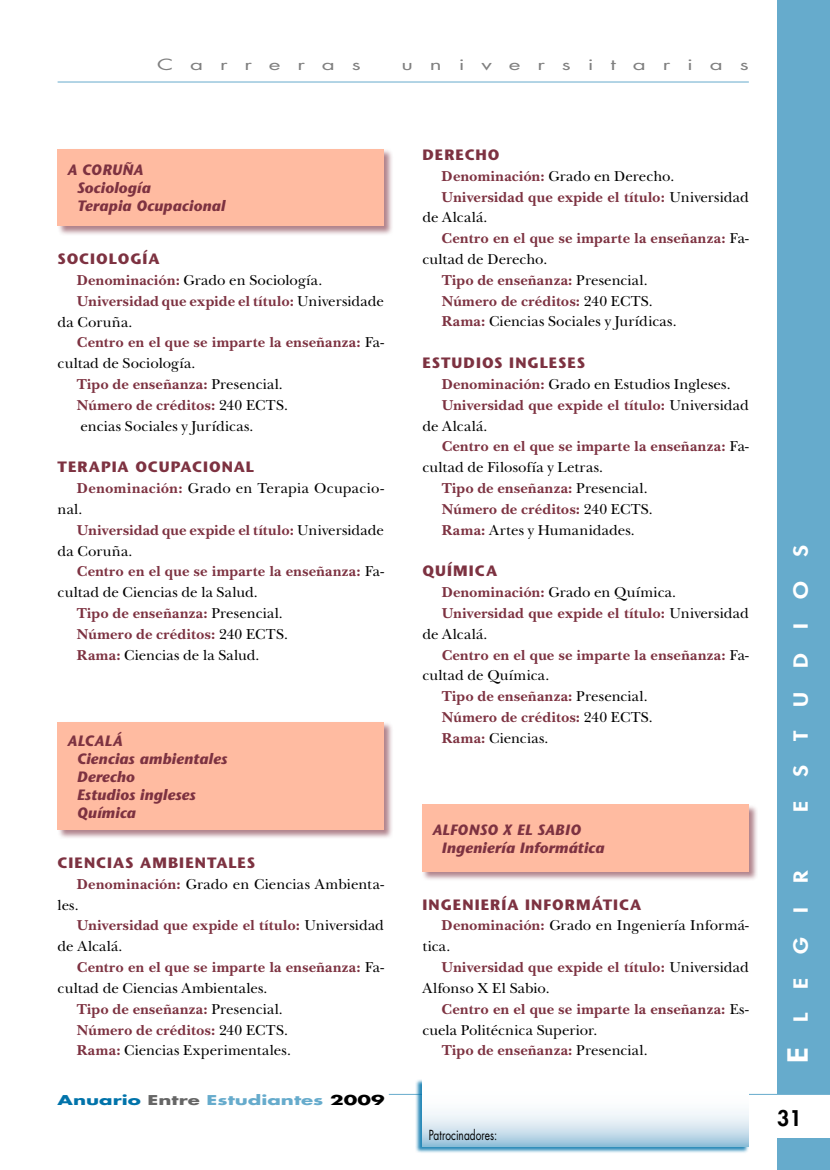
<style>
.page{position:relative;width:830px;height:1170px;background:#fff}
.page>*{position:absolute;margin:0;border:0;box-sizing:border-box;transform-origin:0 0}
.t1{font:800 27px "Futura Std";color:#fff;scale:1.2 1}
.t2{font:800 21px "Futura Std";color:#000}
.t3{font:800 18.9px "Futura Std";color:#fff;scale:1.2 1}
.t4{font:700 15px "New Baskerville Std";letter-spacing:.015em;color:#7d3241}
.t5{font:15px "New Baskerville Std";letter-spacing:.01em;color:#000}
.t6{font:700 15px "Stone Sans Std";letter-spacing:.065em;color:#7d3241}
.t7{font:italic 700 15px/18px "Stone Sans Std";letter-spacing:.01em;color:#7d3241}
.t8{font:15px "Futura Std";letter-spacing:.75em;color:#808080;scale:1.5 1}
.t9{font:italic 700 14.85px/17.9px "Stone Sans Std";letter-spacing:.01em;color:#7d3241}
.t10{font:13.5px "Futura Std";letter-spacing:.005em;color:#000;scale:.75 1}
.t11{font:700 13.2px "Futura Std";color:#66abcc;scale:1.5 1}
.s1{font-weight:700;color:#7d3241}
.s2{font-weight:400;color:#000}
.s3{color:#0073aa}
.s4{color:#666}
.s5{color:#000}
.s6{font-size:18.9px}
</style>
<div class="page">
<div style="left:777px;top:0;width:52px;height:1169px;background:#66abcc"></div>
<div style="left:776px;top:1093px;width:53px;height:44px;background:#fff"></div>
<hr style="left:58px;top:82px;width:690px;height:1px;background:#66abcc">
<hr style="left:388px;top:1093px;width:441px;height:1px;background:#66abcc">
<div style="left:57px;top:148px;width:336px;height:88px;background:#7d3241;opacity:.6"></div>
<div style="left:58px;top:149px;width:326px;height:77px;background:#ffbba1"></div>
<div style="left:57px;top:721px;width:336px;height:118px;background:#7d3241;opacity:.6"></div>
<div style="left:58px;top:722px;width:326px;height:108px;background:#ffbba1"></div>
<div style="left:421px;top:803px;width:337px;height:78px;background:#7d3241;opacity:.6"></div>
<div style="left:422px;top:804px;width:326px;height:67px;background:#ffbba1"></div>
<div style="left:415px;top:1079px;width:333px;height:74px;background:#0073aa;opacity:.85"></div>
<svg style="left:422px;top:1079px;width:326px;height:67px"></svg>
<p class="t8" style="left:157px;top:55px;width:137px">Carreras</p>
<p class="t8" style="left:401px;top:55px;width:233px">universitarias</p>
<p class="t7" style="left:77px;top:161px;width:150px;text-indent:-10px">A CORUÑA<br>Sociología<br>Terapia Ocupacional</p>
<p class="t6" style="left:58px;top:250px;width:103px">SOCIOLOGÍA</p>
<p class="t5" style="left:77px;top:271px;width:247px"><span class="s1">Denominación:</span> Grado en Sociología.</p>
<p class="t4" style="left:77px;top:292px;width:308px">Universidad que expide el título: <span class="s2">Universidade</span></p>
<p class="t5" style="left:58px;top:313px;width:76px">da Coruña.</p>
<p class="t4" style="left:77px;top:334px;width:308px">Centro en el que se imparte la enseñanza: <span class="s2">Fa-</span></p>
<p class="t5" style="left:58px;top:354px;width:139px">cultad de Sociología.</p>
<p class="t4" style="left:77px;top:375px;width:207px">Tipo de enseñanza: <span class="s2">Presencial.</span></p>
<p class="t4" style="left:77px;top:396px;width:212px">Número de créditos: <span class="s2">240 ECTS.</span></p>
<p class="t5" style="left:80px;top:417px;width:174px">encias Sociales y Jurídicas.</p>
<p class="t6" style="left:58px;top:458px;width:198px">TERAPIA OCUPACIONAL</p>
<p class="t5" style="left:77px;top:479px;width:308px"><span class="s1">Denominación:</span> Grado en Terapia Ocupacio-</p>
<p class="t5" style="left:58px;top:500px;width:26px">nal.</p>
<p class="t4" style="left:77px;top:521px;width:308px">Universidad que expide el título: <span class="s2">Universidade</span></p>
<p class="t5" style="left:58px;top:542px;width:76px">da Coruña.</p>
<p class="t4" style="left:77px;top:562px;width:308px">Centro en el que se imparte la enseñanza: <span class="s2">Fa-</span></p>
<p class="t5" style="left:58px;top:583px;width:201px">cultad de Ciencias de la Salud.</p>
<p class="t4" style="left:77px;top:604px;width:207px">Tipo de enseñanza: <span class="s2">Presencial.</span></p>
<p class="t4" style="left:77px;top:625px;width:212px">Número de créditos: <span class="s2">240 ECTS.</span></p>
<p class="t5" style="left:77px;top:646px;width:184px"><span class="s1">Rama:</span> Ciencias de la Salud.</p>
<p class="t7" style="left:77px;top:731px;width:152px;text-indent:-10px">ALCALÁ<br>Ciencias ambientales<br>Derecho<br>Estudios ingleses<br>Química</p>
<p class="t6" style="left:58px;top:853px;width:199px">CIENCIAS AMBIENTALES</p>
<p class="t5" style="left:77px;top:875px;width:308px"><span class="s1">Denominación:</span> Grado en Ciencias Ambienta-</p>
<p class="t5" style="left:58px;top:895px;width:23px">les.</p>
<p class="t4" style="left:77px;top:916px;width:308px">Universidad que expide el título: <span class="s2">Universidad</span></p>
<p class="t5" style="left:58px;top:937px;width:66px">de Alcalá.</p>
<p class="t4" style="left:77px;top:958px;width:308px">Centro en el que se imparte la enseñanza: <span class="s2">Fa-</span></p>
<p class="t5" style="left:58px;top:979px;width:211px">cultad de Ciencias Ambientales.</p>
<p class="t4" style="left:77px;top:999px;width:207px">Tipo de enseñanza: <span class="s2">Presencial.</span></p>
<p class="t4" style="left:77px;top:1020px;width:212px">Número de créditos: <span class="s2">240 ECTS.</span></p>
<p class="t5" style="left:77px;top:1041px;width:216px"><span class="s1">Rama:</span> Ciencias Experimentales.</p>
<p class="t11" style="left:58px;top:1091px;width:219px"><span class="s3">Anuario</span> <span class="s4">Entre</span> Estudiantes <span class="s5">2009</span></p>
<p class="t6" style="left:422px;top:146px;width:79px">DERECHO</p>
<p class="t5" style="left:441px;top:167px;width:234px"><span class="s1">Denominación:</span> Grado en Derecho.</p>
<p class="t4" style="left:441px;top:188px;width:308px">Universidad que expide el título: <span class="s2">Universidad</span></p>
<p class="t5" style="left:422px;top:209px;width:66px">de Alcalá.</p>
<p class="t4" style="left:441px;top:229px;width:308px">Centro en el que se imparte la enseñanza: <span class="s2">Fa-</span></p>
<p class="t5" style="left:422px;top:250px;width:126px">cultad de Derecho.</p>
<p class="t4" style="left:441px;top:271px;width:207px">Tipo de enseñanza: <span class="s2">Presencial.</span></p>
<p class="t4" style="left:441px;top:292px;width:212px">Número de créditos: <span class="s2">240 ECTS.</span></p>
<p class="t5" style="left:441px;top:313px;width:236px"><span class="s1">Rama:</span> Ciencias Sociales y Jurídicas.</p>
<p class="t6" style="left:422px;top:354px;width:164px">ESTUDIOS INGLESES</p>
<p class="t5" style="left:441px;top:375px;width:290px"><span class="s1">Denominación:</span> Grado en Estudios Ingleses.</p>
<p class="t4" style="left:441px;top:396px;width:308px">Universidad que expide el título: <span class="s2">Universidad</span></p>
<p class="t5" style="left:422px;top:417px;width:66px">de Alcalá.</p>
<p class="t4" style="left:441px;top:437px;width:308px">Centro en el que se imparte la enseñanza: <span class="s2">Fa-</span></p>
<p class="t5" style="left:422px;top:458px;width:182px">cultad de Filosofía y Letras.</p>
<p class="t4" style="left:441px;top:479px;width:207px">Tipo de enseñanza: <span class="s2">Presencial.</span></p>
<p class="t4" style="left:441px;top:500px;width:212px">Número de créditos: <span class="s2">240 ECTS.</span></p>
<p class="t5" style="left:441px;top:521px;width:195px"><span class="s1">Rama:</span> Artes y Humanidades.</p>
<p class="t6" style="left:422px;top:562px;width:76px">QUÍMICA</p>
<p class="t5" style="left:441px;top:583px;width:236px"><span class="s1">Denominación:</span> Grado en Química.</p>
<p class="t4" style="left:441px;top:604px;width:308px">Universidad que expide el título: <span class="s2">Universidad</span></p>
<p class="t5" style="left:422px;top:625px;width:66px">de Alcalá.</p>
<p class="t4" style="left:441px;top:646px;width:308px">Centro en el que se imparte la enseñanza: <span class="s2">Fa-</span></p>
<p class="t5" style="left:422px;top:666px;width:128px">cultad de Química.</p>
<p class="t4" style="left:441px;top:687px;width:207px">Tipo de enseñanza: <span class="s2">Presencial.</span></p>
<p class="t4" style="left:441px;top:708px;width:212px">Número de créditos: <span class="s2">240 ECTS.</span></p>
<p class="t5" style="left:441px;top:729px;width:108px"><span class="s1">Rama:</span> Ciencias.</p>
<p class="t9" style="left:441px;top:820px;width:164px;text-indent:-10px">ALFONSO X EL SABIO<br>Ingeniería Informática</p>
<p class="t6" style="left:422px;top:895px;width:220px">INGENIERÍA INFORMÁTICA</p>
<p class="t5" style="left:441px;top:916px;width:308px"><span class="s1">Denominación:</span> Grado en Ingeniería Informá-</p>
<p class="t5" style="left:422px;top:937px;width:29px">tica.</p>
<p class="t4" style="left:441px;top:958px;width:308px">Universidad que expide el título: <span class="s2">Universidad</span></p>
<p class="t5" style="left:422px;top:979px;width:129px">Alfonso X El Sabio.</p>
<p class="t4" style="left:441px;top:999px;width:308px">Centro en el que se imparte la enseñanza: <span class="s2">Es-</span></p>
<p class="t5" style="left:422px;top:1020px;width:176px">cuela Politécnica Superior.</p>
<p class="t4" style="left:441px;top:1041px;width:207px">Tipo de enseñanza: <span class="s2">Presencial.</span></p>
<p class="t10" style="left:428px;top:1126px;width:93px">Patrocinadores:</p>
<p class="t3" style="left:788px;top:557px;width:11px;rotate:-90deg">s</p>
<p class="t3" style="left:788px;top:598px;width:16px;rotate:-90deg">o</p>
<p class="t3" style="left:788px;top:628px;width:6px;rotate:-90deg">i</p>
<p class="t3" style="left:788px;top:667px;width:14px;rotate:-90deg">d</p>
<p class="t3" style="left:788px;top:707px;width:14px;rotate:-90deg">u</p>
<p class="t3" style="left:788px;top:741px;width:10px;rotate:-90deg">t</p>
<p class="t3" style="left:788px;top:777px;width:11px;rotate:-90deg">s</p>
<p class="t3" style="left:788px;top:812px;width:9px;rotate:-90deg">e</p>
<p class="t3" style="left:788px;top:882px;width:12px;rotate:-90deg">r</p>
<p class="t3" style="left:788px;top:913px;width:6px;rotate:-90deg">i</p>
<p class="t3" style="left:788px;top:954px;width:15px;rotate:-90deg">g</p>
<p class="t3" style="left:788px;top:989px;width:9px;rotate:-90deg">e</p>
<p class="t1" style="left:780px;top:1062px;width:43px;rotate:-90deg">E <span class="s6">l</span></p>
<p class="t2" style="left:776px;top:1104px;width:26px">31</p>
</div>
